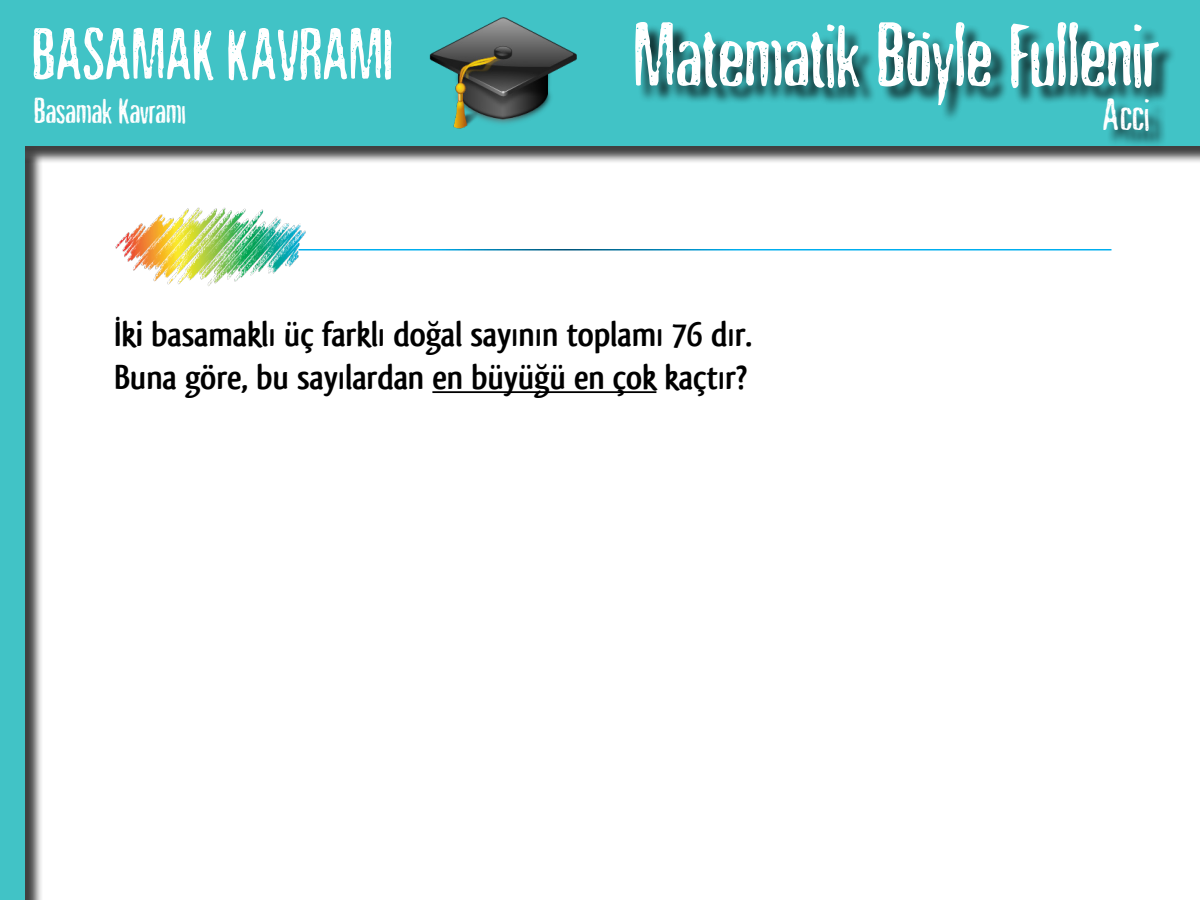
<style>
.page{position:relative;width:1200px;height:900px;background:#fff}
.page>*{position:absolute;margin:0;border:0;box-sizing:border-box;transform-origin:0 0}
.t1{font:90px "Nicotine Stains";color:#fff}
.t2{font:72px "Nicotine Stains";color:#fff}
.t3{font:45px "Nicotine Stains";color:#fff}
.Sinif4{font:700 36px "Qlassik";color:#000}
.t4{font:36px "Nicotine Stains";color:#fff}
</style>
<div class="page">
<div style="left:2px;top:3px;width:1198px;height:161px;background:#000;opacity:.75"></div>
<div style="left:0;top:1px;width:1200px;height:144px;background:#41c3c6"></div>
<div style="left:637px;top:24px;width:540px;height:99px;background:#000;opacity:.75"></div>
<div style="left:1106px;top:101px;width:61px;height:48px;background:#000;opacity:.75"></div>
<div style="left:2px;top:146px;width:41px;height:754px;background:#000;opacity:.75"></div>
<div style="left:0;top:144px;width:25px;height:756px;background:#41c3c6"></div>
<img style="left:423px;top:8px;width:159px;height:130px">
<img style="left:115px;top:207px;width:191px;height:79px">
<hr style="left:298px;top:249px;width:814px;height:2px;background:#fff">
<hr style="left:432px;top:391px;width:224px;height:2px;background:#000">
<p class="t2" style="left:32px;top:15px;width:363px">BASAMAK KAVRAMI</p>
<p class="t4" style="left:34px;top:92px;width:153px">Basamak Kavramı</p>
<p class="t1" style="left:633px;top:6px;width:528px">Matematik Böyle Fullenir</p>
<p class="t3" style="left:1103px;top:90px;width:48px">Acci</p>
<p class="Sinif4" style="left:114px;top:313px;width:640px">İki basamaklı üç farklı doğal sayının toplamı 76 dır.</p>
<p class="Sinif4" style="left:114px;top:357px;width:635px">Buna göre, bu sayılardan en büyüğü en çok kaçtır?</p>
</div>
